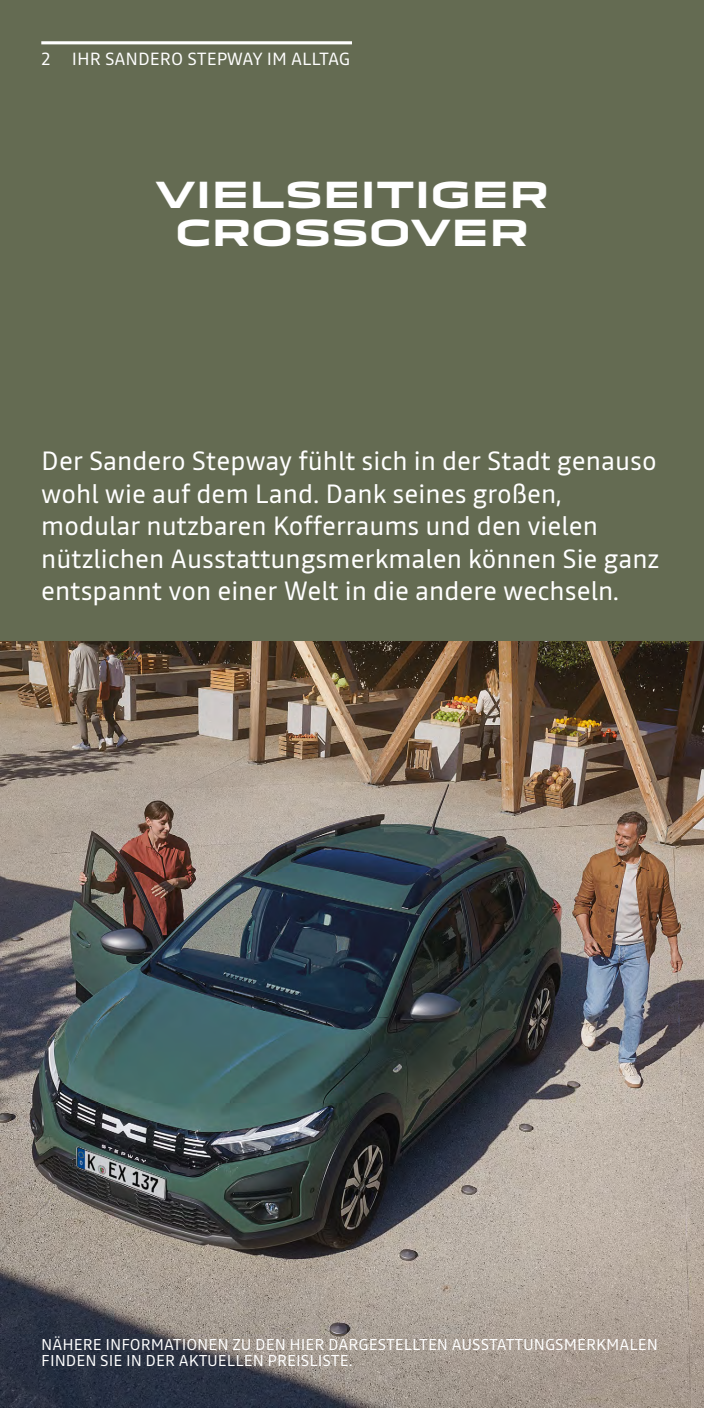
<style>
.page{position:relative;width:704px;height:1408px;background:#fff}
.page>*{position:absolute;margin:0;border:0;box-sizing:border-box;transform-origin:0 0}
.t1{font:700 35px/38.1px "Dacia Block Extended";color:#fff;text-align:center}
.t2{font:26.25px/32.5px "Read";color:#fff}
.t3{font:17.5px "Read";color:#fff}
.t4{font:15.62px/15.6px "Read";color:#fff}
</style>
<div class="page">
<div style="left:0;top:0;width:703px;height:641px;background:#646b52"></div>
<img style="left:0;top:642px;width:703px;height:765px">
<hr style="left:41px;top:41px;width:311px;height:3px;background:#fff">
<p class="t3" style="left:41px;top:48px;width:310px">2 IHR SANDERO STEPWAY IM ALLTAG</p>
<h1 class="t1" style="left:155px;top:176px;width:395px">VIELSEITIGER<br>CROSSOVER</h1>
<p class="t2" style="left:41px;top:445px;width:619px">Der Sandero Stepway fühlt sich in der Stadt genauso wohl wie auf dem Land. Dank seines großen, modular nutzbaren Kofferraums und den vielen nützlichen Ausstattungsmerkmalen können Sie ganz entspannt von einer Welt in die andere wechseln.</p>
<p class="t4" style="left:41px;top:1336px;width:617px">NÄHERE INFORMATIONEN ZU DEN HIER DARGESTELLTEN AUSSTATTUNGSMERKMALEN<br>FINDEN SIE IN DER AKTUELLEN PREISLISTE.</p>
</div>
